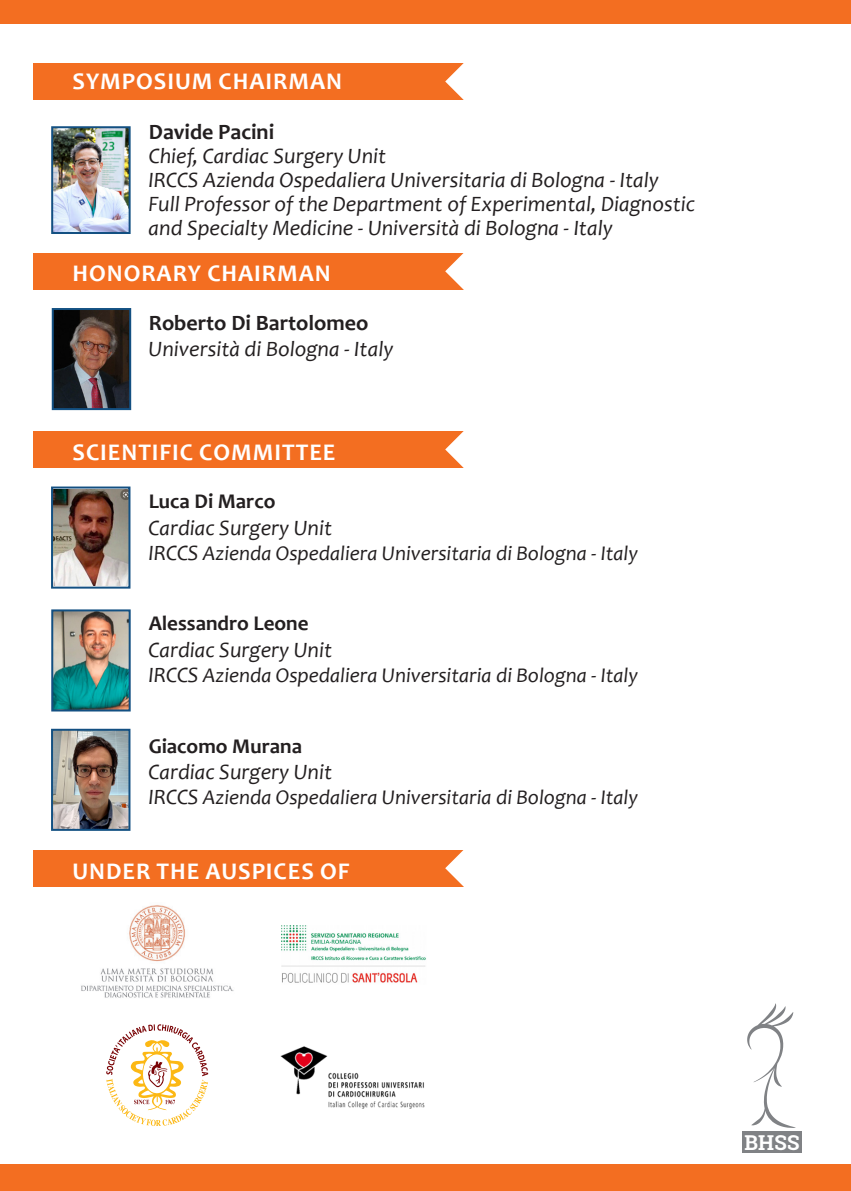
<style>
.page{position:relative;width:851px;height:1191px;background:#fff}
.page>*{position:absolute;margin:0;border:0;box-sizing:border-box;transform-origin:0 0}
.t1{font:700 24px "Candara";letter-spacing:.04em;color:#fff}
.t2{font:italic 22px/24px "Candara";color:#231f20}
.t3{font:italic 21px "Candara";color:#231f20}
.t4{font:700 21px "Candara";color:#231f20}
.t5{font:700 20.6px "Roboto Slab";color:#fff}
.s1{font-weight:700;font-style:normal}
.s2{font-size:22px}
</style>
<div class="page">
<div style="left:33px;top:850px;width:431px;height:37px;background:#f36e21"></div>
<svg style="left:445px;top:850px;width:19px;height:37px"></svg>
<img style="left:54px;top:489px;width:73px;height:96px">
<div style="left:51px;top:486px;width:79px;height:102px;border:2px solid #135082"></div>
<div style="left:33px;top:431px;width:431px;height:37px;background:#f36e21"></div>
<svg style="left:445px;top:431px;width:19px;height:37px"></svg>
<div style="left:0;top:0;width:850px;height:23px;background:#f36e21"></div>
<div style="left:0;top:1164px;width:850px;height:27px;background:#f36e21"></div>
<div style="left:33px;top:253px;width:431px;height:37px;background:#f36e21"></div>
<svg style="left:445px;top:253px;width:19px;height:37px"></svg>
<div style="left:33px;top:63px;width:431px;height:37px;background:#f36e21"></div>
<svg style="left:445px;top:63px;width:19px;height:37px"></svg>
<img style="left:54px;top:129px;width:74px;height:102px">
<div style="left:51px;top:126px;width:80px;height:108px;border:2px solid #135082"></div>
<img style="left:55px;top:311px;width:73px;height:96px">
<div style="left:52px;top:308px;width:79px;height:102px;border:2px solid #135082"></div>
<img style="left:54px;top:612px;width:74px;height:96px">
<div style="left:51px;top:609px;width:80px;height:102px;border:2px solid #135082"></div>
<img style="left:54px;top:732px;width:73px;height:96px">
<div style="left:51px;top:729px;width:79px;height:102px;border:2px solid #135082"></div>
<svg style="left:747px;top:1003px;width:48px;height:125px"></svg>
<div style="left:742px;top:1131px;width:59px;height:21px;background:#808285"></div>
<img style="left:81px;top:905px;width:153px;height:93px">
<img style="left:282px;top:925px;width:144px;height:58px">
<svg style="left:106px;top:1024px;width:102px;height:102px"></svg>
<img style="left:280px;top:1046px;width:145px;height:63px">
<p class="t1" style="left:72px;top:67px;width:271px">SYMPOSIUM CHAIRMAN</p>
<p class="t2" style="left:149px;top:119px;width:511px"><span class="s1">Davide Pacini<br></span>Chief, Cardiac Surgery Unit<br>IRCCS Azienda Ospedaliera Universitaria di Bologna - Italy</p>
<p class="t2" style="left:149px;top:191px;width:548px">Full Professor of the Department of Experimental, Diagnostic and Specialty Medicine - Università di Bologna - Italy</p>
<p class="t1" style="left:72px;top:258px;width:260px">HONORARY CHAIRMAN</p>
<p class="t2" style="left:149px;top:309px;width:246px;line-height:26.4px"><span class="s1">Roberto Di Bartolomeo<br></span>Università di Bologna - Italy</p>
<p class="t1" style="left:72px;top:437px;width:264px">SCIENTIFIC COMMITTEE</p>
<p class="t4" style="left:149px;top:488px;width:128px">Luca Di Marco</p>
<p class="t2" style="left:149px;top:515px;width:185px">Cardiac Surgery Unit</p>
<p class="t3" style="left:149px;top:540px;width:490px"><span class="s2">IRCCS</span> Azienda Ospedaliera Universitaria di Bologna - Italy</p>
<p class="t4" style="left:149px;top:610px;width:161px">Alessandro Leone</p>
<p class="t2" style="left:149px;top:637px;width:185px">Cardiac Surgery Unit</p>
<p class="t3" style="left:149px;top:662px;width:490px"><span class="s2">IRCCS</span> Azienda Ospedaliera Universitaria di Bologna - Italy</p>
<p class="t4" style="left:149px;top:732px;width:155px">Giacomo Murana</p>
<p class="t2" style="left:149px;top:759px;width:185px">Cardiac Surgery Unit</p>
<p class="t3" style="left:149px;top:784px;width:490px"><span class="s2">IRCCS</span> Azienda Ospedaliera Universitaria di Bologna - Italy</p>
<p class="t1" style="left:72px;top:855px;width:278px">UNDER THE AUSPICES OF</p>
<p class="t5" style="left:744px;top:1128px;width:57px">BHSS</p>
</div>
